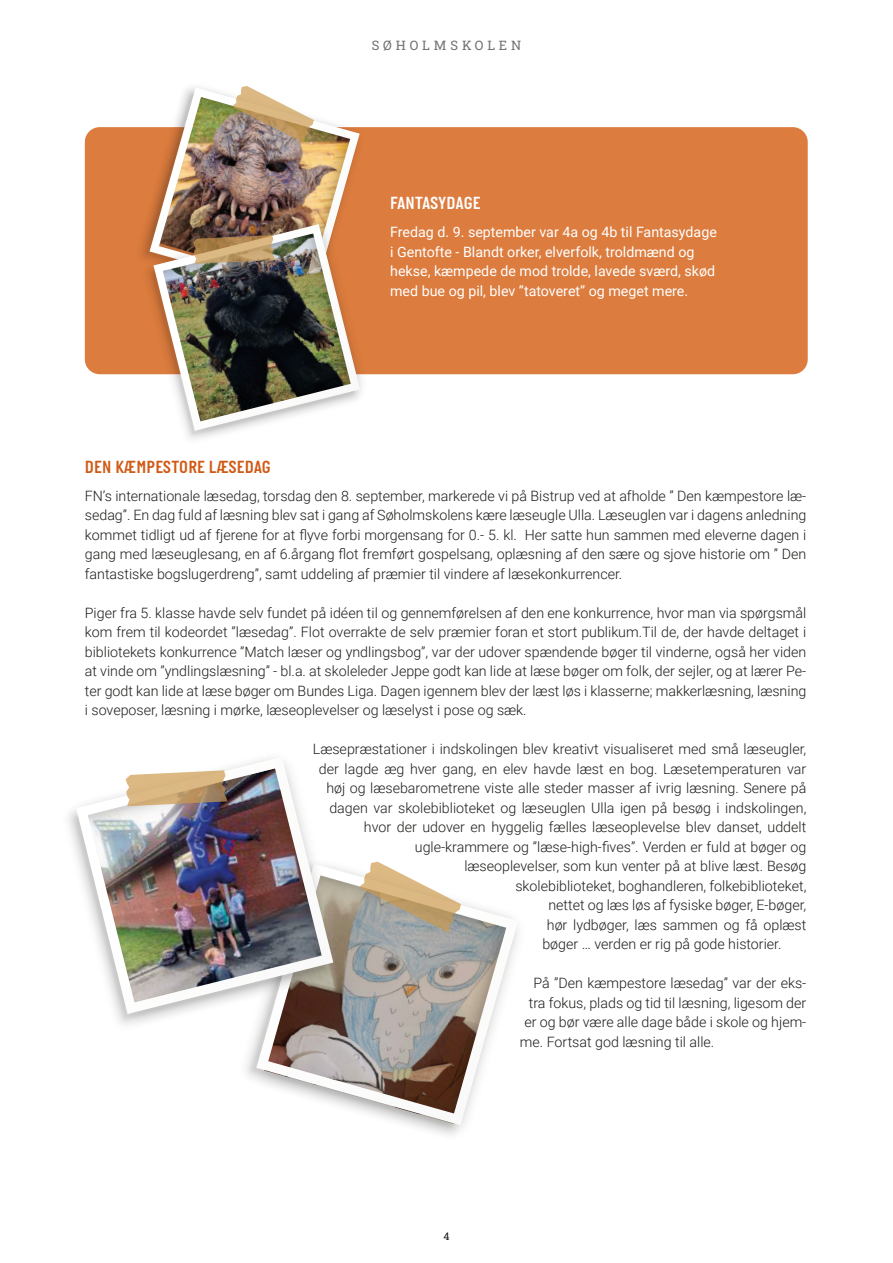
<style>
.page{position:relative;width:893px;height:1263px;background:#fff}
.page>*{position:absolute;margin:0;border:0;box-sizing:border-box;transform-origin:0 0}
.Mellemrubrik{font:600 18px "Italian Plate No 1";letter-spacing:.02em;color:#d15a15}
.Mellemrubrik-2{font:600 18px "Italian Plate No 1";letter-spacing:.02em;color:#fff}
.Brød{font:300 14.25px/19.5px "Roboto";color:#1d1d1b;text-align:justify}
.Brød-2{font:14.25px/19.5px "Roboto";color:#fff}
.t1{font:13.05px "Roboto Slab";letter-spacing:.3em;color:#70706f}
.t2{font:10.5px "Roboto Slab";color:#1d1d1b}
</style>
<div class="page">
<div style="left:85px;top:127px;width:723px;height:247px;background:#dc7c3e;border-radius:15px"></div>
<div style="left:148px;top:218px;width:222px;height:222px;background:#1d1d1b;opacity:.3"></div>
<svg style="left:140px;top:222px;width:225px;height:218px"></svg>
<img style="left:150px;top:86px;width:210px;height:345px">
<svg style="left:245px;top:861px;width:218px;height:274px"></svg>
<svg style="left:256px;top:864px;width:262px;height:261px"></svg>
<svg style="left:359px;top:862px;width:102px;height:71px"></svg>
<div style="left:66px;top:749px;width:278px;height:278px;background:#1d1d1b;opacity:.3"></div>
<svg style="left:66px;top:754px;width:273px;height:278px"></svg>
<img style="left:76px;top:757px;width:257px;height:257px">
<svg style="left:126px;top:770px;width:101px;height:36px;background:#cbae86"></svg>
<p class="t1" style="left:372px;top:36px;width:151px">SØHOLMSKOLEN</p>
<p class="Mellemrubrik-2" style="left:390px;top:193px;width:92px">FANTASYDAGE</p>
<p class="Brød-2" style="left:390px;top:222px;width:328px">Fredag d. 9. september var 4a og 4b til Fantasydage i Gentofte - Blandt orker, elverfolk, troldmænd og hekse, kæmpede de mod trolde, lavede sværd, skød med bue og pil, blev ”tatoveret” og meget mere.</p>
<p class="Mellemrubrik" style="left:85px;top:457px;width:187px">DEN KÆMPESTORE LÆSEDAG</p>
<p class="Brød" style="left:85px;top:485px;width:723px">FN’s internationale læsedag, torsdag den 8. september, markerede vi på Bistrup ved at afholde ” Den kæmpestore læ&shy;sedag”. En dag fuld af læsning blev sat i gang af Søholmskolens kære læseugle Ulla. Læseuglen var i dagens anledning kommet tidligt ud af fjerene for at flyve forbi morgensang for 0.- 5. kl. Her satte hun sammen med eleverne dagen i gang med læseuglesang, en af 6.årgang flot fremført gospelsang, oplæsning af den sære og sjove historie om ” Den fantastiske bogslugerdreng”, samt uddeling af præmier til vindere af læsekonkurrencer.</p>
<p class="Brød" style="left:85px;top:602px;width:723px">Piger fra 5. klasse havde selv fundet på idéen til og gennemførelsen af den ene konkurrence, hvor man via spørgsmål kom frem til kodeordet ”læsedag”. Flot overrakte de selv præmier foran et stort publikum.Til de, der havde deltaget i bibliotekets konkurrence ”Match læser og yndlingsbog”, var der udover spændende bøger til vinderne, også her viden at vinde om ”yndlingslæsning” - bl.a. at skoleleder Jeppe godt kan lide at læse bøger om folk, der sejler, og at lærer Pe&shy;ter godt kan lide at læse bøger om Bundes Liga. Dagen igennem blev der læst løs i klasserne; makkerlæsning, læsning i soveposer, læsning i mørke, læseoplevelser og læselyst i pose og sæk.</p>
<p class="Brød" style="left:313px;top:739px;width:495px">Læsepræstationer i indskolingen blev kreativt visualiseret med små læseugler,</p>
<p class="Brød" style="left:319px;top:758px;width:489px">der lagde æg hver gang, en elev havde læst en bog. Læsetemperaturen var</p>
<p class="Brød" style="left:326px;top:778px;width:482px">høj og læsebarometrene viste alle steder masser af ivrig læsning. Senere på</p>
<p class="Brød" style="left:329px;top:797px;width:478px">dagen var skolebiblioteket og læseuglen Ulla igen på besøg i indskolingen,</p>
<p class="Brød" style="left:364px;top:817px;width:444px">hvor der udover en hyggelig fælles læseoplevelse blev danset, uddelt</p>
<p class="Brød" style="left:415px;top:836px;width:393px">ugle-krammere og ”læse-high-fives”. Verden er fuld at bøger og</p>
<p class="Brød" style="left:464px;top:856px;width:344px">læseoplevelser, som kun venter på at blive læst. Besøg</p>
<p class="Brød" style="left:515px;top:875px;width:292px">skolebiblioteket, boghandleren, folkebiblioteket,</p>
<p class="Brød" style="left:548px;top:895px;width:259px">nettet og læs løs af fysiske bøger, E-bøger,</p>
<p class="Brød" style="left:547px;top:914px;width:261px">hør lydbøger, læs sammen og få oplæst</p>
<p class="Brød" style="left:542px;top:934px;width:241px">bøger … verden er rig på gode historier.</p>
<p class="Brød" style="left:533px;top:973px;width:274px">På ”Den kæmpestore læsedag” var der eks-</p>
<p class="Brød" style="left:529px;top:992px;width:279px">tra fokus, plads og tid til læsning, ligesom der</p>
<p class="Brød" style="left:524px;top:1012px;width:283px">er og bør være alle dage både i skole og hjem-</p>
<p class="Brød" style="left:520px;top:1031px;width:196px">me. Fortsat god læsning til alle.</p>
<p class="t2" style="left:443px;top:1229px;width:8px">4</p>
</div>
